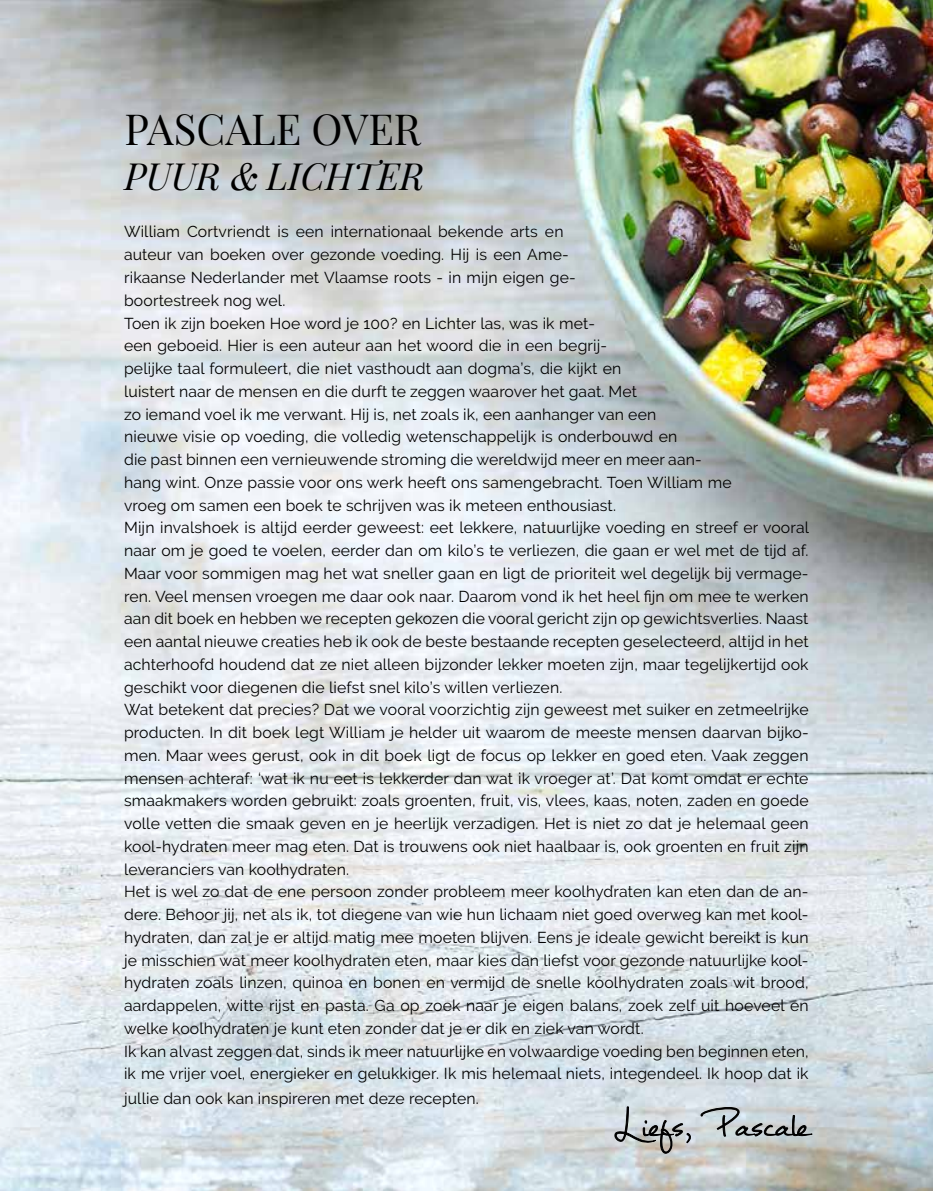
<style>
.page{position:relative;width:933px;height:1191px;background:#fff}
.page>*{position:absolute;margin:0;border:0;box-sizing:border-box;transform-origin:0 0}
.t1{font:63px "Mathilde";color:#000}
.t2{font:42px "Playfair Display";color:#000}
.t3{font:italic 36.75px "Playfair Display";color:#000}
.t4{font:15.75px/22.8px "Raleway";letter-spacing:.01em;color:#000}
.s1{font-family:"Century Expanded LT Std"}
</style>
<div class="page">
<img style="left:0;top:0;width:933px;height:1191px">
<svg style="left:614px;top:1106px;width:76px;height:48px"></svg>
<svg style="left:701px;top:1106px;width:119px;height:30px"></svg>
<svg style="left:0;top:725px;width:82px;height:466px"></svg>
<h2 class="t2" style="left:124px;top:103px;width:298px">PASCALE OVER</h2>
<h3 class="t3" style="left:124px;top:152px;width:301px">PUUR <span class="s1">&amp;</span> LICHTER</h3>
<p class="t4" style="left:124px;top:220px;width:686px">William Cortvriendt is een internationaal bekende arts en<br>auteur van boeken over gezonde voeding. Hij is een Ame-<br>rikaanse Nederlander met Vlaamse roots - in mijn eigen ge-<br>boortestreek nog wel.<br>Toen ik zijn boeken Hoe word je 100? en Lichter las, was ik met-<br>een geboeid. Hier is een auteur aan het woord die in een begrij-<br>pelijke taal formuleert, die niet vasthoudt aan dogma’s, die kijkt en<br>luistert naar de mensen en die durft te zeggen waarover het gaat. Met<br>zo iemand voel ik me verwant. Hij is, net zoals ik, een aanhanger van een<br>nieuwe visie op voeding, die volledig wetenschappelijk is onderbouwd en<br>die past binnen een vernieuwende stroming die wereldwijd meer en meer aan-<br>hang wint. Onze passie voor ons werk heeft ons samengebracht. Toen William me<br>vroeg om samen een boek te schrijven was ik meteen enthousiast.<br>Mijn invalshoek is altijd eerder geweest: eet lekkere, natuurlijke voeding en streef er vooral naar om je goed te voelen, eerder dan om kilo’s te verliezen, die gaan er wel met de tijd af.<br>Maar voor sommigen mag het wat sneller gaan en ligt de prioriteit wel degelijk bij vermage&shy;ren. Veel mensen vroegen me daar ook naar. Daarom vond ik het heel fijn om mee te werken aan dit boek en hebben we recepten gekozen die vooral gericht zijn op gewichtsverlies. Naast een aantal nieuwe creaties heb ik ook de beste bestaande recepten geselecteerd, altijd in het achterhoofd houdend dat ze niet alleen bijzonder lekker moeten zijn, maar tegelijkertijd ook geschikt voor diegenen die liefst snel kilo’s willen verliezen.<br>Wat betekent dat precies? Dat we vooral voorzichtig zijn geweest met suiker en zetmeelrijke producten. In dit boek legt William je helder uit waarom de meeste mensen daarvan bijko&shy;men. Maar wees gerust, ook in dit boek ligt de focus op lekker en goed eten. Vaak zeggen mensen achteraf: ‘wat ik nu eet is lekkerder dan wat ik vroeger at’. Dat komt omdat er echte smaakmakers worden gebruikt: zoals groenten, fruit, vis, vlees, kaas, noten, zaden en goede volle vetten die smaak geven en je heerlijk verzadigen. Het is niet zo dat je helemaal geen kool-hydraten meer mag eten. Dat is trouwens ook niet haalbaar is, ook groenten en fruit zijn leveranciers van koolhydraten.<br>Het is wel zo dat de ene persoon zonder probleem meer koolhydraten kan eten dan de an&shy;dere. Behoor jij, net als ik, tot diegene van wie hun lichaam niet goed overweg kan met kool&shy;hydraten, dan zal je er altijd matig mee moeten blijven. Eens je ideale gewicht bereikt is kun je misschien wat meer koolhydraten eten, maar kies dan liefst voor gezonde natuurlijke kool&shy;hydraten zoals linzen, quinoa en bonen en vermijd de snelle koolhydraten zoals wit brood, aardappelen, witte rijst en pasta. Ga op zoek naar je eigen balans, zoek zelf uit hoeveel en welke koolhydraten je kunt eten zonder dat je er dik en ziek van wordt.<br>Ik kan alvast zeggen dat, sinds ik meer natuurlijke en volwaardige voeding ben beginnen eten, ik me vrijer voel, energieker en gelukkiger. Ik mis helemaal niets, integendeel. Ik hoop dat ik</p>
<p class="t4" style="left:124px;top:1086px;width:356px">jullie dan ook kan inspireren met deze recepten.</p>
<h1 class="t1" style="left:615px;top:1077px;width:195px">Liefs, Pascale</h1>
</div>
